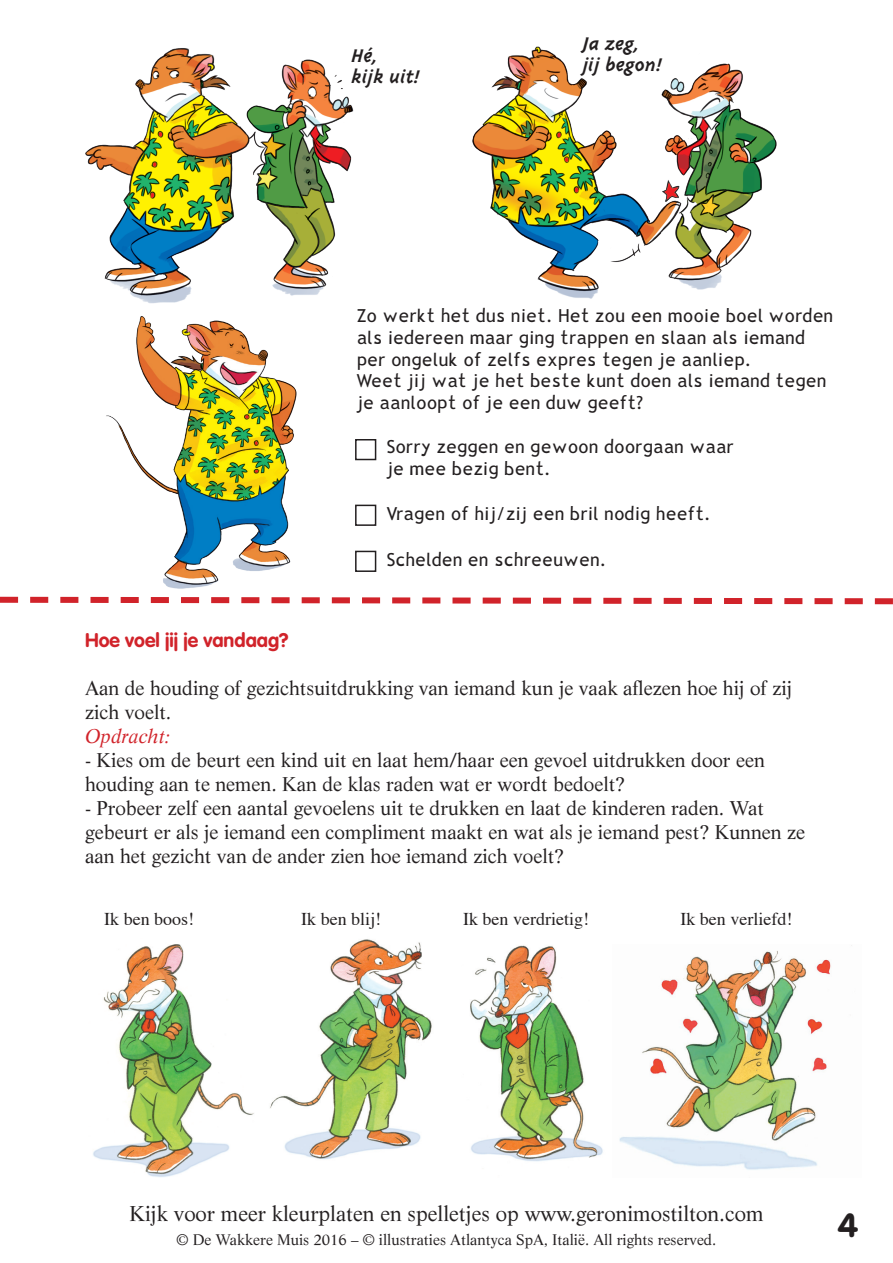
<style>
.page{position:relative;width:893px;height:1263px;background:#fff}
.page>*{position:absolute;margin:0;border:0;box-sizing:border-box;transform-origin:0 0}
.t1{font:33px "VAG Rounded BT";color:#231f20}
.t2{font:21px "Life";color:#231f20}
.t3{font:italic 700 21px/21px "Triplex";color:#231f20}
.t4{font:19.5px/24px "Life";color:#231f20}
.t5{font:700 19.5px "VAG Rounded";color:#d1232a}
.t6{font:italic 19.5px "Life";color:#d1232a}
.t7{font:18px/21.6px "Alexie";color:#231f20}
.t8{font:18px "Times";color:#231f20}
.t9{font:15px "Life";color:#231f20}
</style>
<div class="page">
<img style="left:85px;top:48px;width:269px;height:256px">
<img style="left:106px;top:316px;width:191px;height:273px">
<img style="left:471px;top:46px;width:306px;height:253px">
<div style="left:355px;top:439px;width:21px;height:21px;border:2px solid #231f20"></div>
<div style="left:355px;top:505px;width:21px;height:21px;border:2px solid #231f20"></div>
<div style="left:355px;top:551px;width:21px;height:21px;border:2px solid #231f20"></div>
<svg style="left:0;top:596px;width:893px;height:9px"></svg>
<img style="left:93px;top:944px;width:161px;height:233px">
<img style="left:470px;top:945px;width:133px;height:217px">
<img style="left:619px;top:945px;width:233px;height:225px">
<img style="left:270px;top:939px;width:162px;height:221px">
<p class="t3" style="left:352px;top:46px;width:70px">Hé,<br>kijk uit!</p>
<p class="t3" style="left:583px;top:34px;width:81px">Ja zeg,<br>jij begon!</p>
<p class="t7" style="left:357px;top:305px;width:478px">Zo werkt het dus niet. Het zou een mooie boel worden als iedereen maar ging trappen en slaan als iemand per ongeluk of zelfs expres tegen je aanliep.<br>Weet jij wat je het beste kunt doen als iemand tegen je aanloopt of je een duw geeft?</p>
<p class="t7" style="left:387px;top:436px;width:349px;line-height:22.5px">Sorry zeggen en gewoon doorgaan waar je mee bezig bent.</p>
<p class="t7" style="left:387px;top:503px;width:326px">Vragen of hij/zij een bril nodig heeft.</p>
<p class="t7" style="left:387px;top:549px;width:221px">Schelden en schreeuwen.</p>
<p class="t5" style="left:85px;top:628px;width:205px">Hoe voel jij je vandaag?</p>
<p class="t4" style="left:85px;top:676px;width:709px">Aan de houding of gezichtsuitdrukking van iemand kun je vaak aflezen hoe hij of zij zich voelt.</p>
<p class="t6" style="left:85px;top:724px;width:87px">Opdracht:</p>
<p class="t4" style="left:85px;top:748px;width:681px">- Kies om de beurt een kind uit en laat hem/haar een gevoel uitdrukken door een houding aan te nemen. Kan de klas raden wat er wordt bedoelt?</p>
<p class="t4" style="left:85px;top:796px;width:722px">- Probeer zelf een aantal gevoelens uit te drukken en laat de kinderen raden. Wat gebeurt er als je iemand een compliment maakt en wat als je iemand pest? Kunnen ze aan het gezicht van de ander zien hoe iemand zich voelt?</p>
<p class="t8" style="left:104px;top:902px;width:91px">Ik ben boos!</p>
<p class="t8" style="left:301px;top:902px;width:81px">Ik ben blij!</p>
<p class="t8" style="left:463px;top:902px;width:127px">Ik ben verdrietig!</p>
<p class="t8" style="left:680px;top:902px;width:113px">Ik ben verliefd!</p>
<p class="t2" style="left:129px;top:1200px;width:635px">Kijk voor meer kleurplaten en spelletjes op www.geronimostilton.com</p>
<p class="t9" style="left:177px;top:1230px;width:541px">© De Wakkere Muis 2016 – © illustraties Atlantyca SpA, Italië. All rights reserved.</p>
<h1 class="t1" style="left:838px;top:1204px;width:22px">4</h1>
</div>
